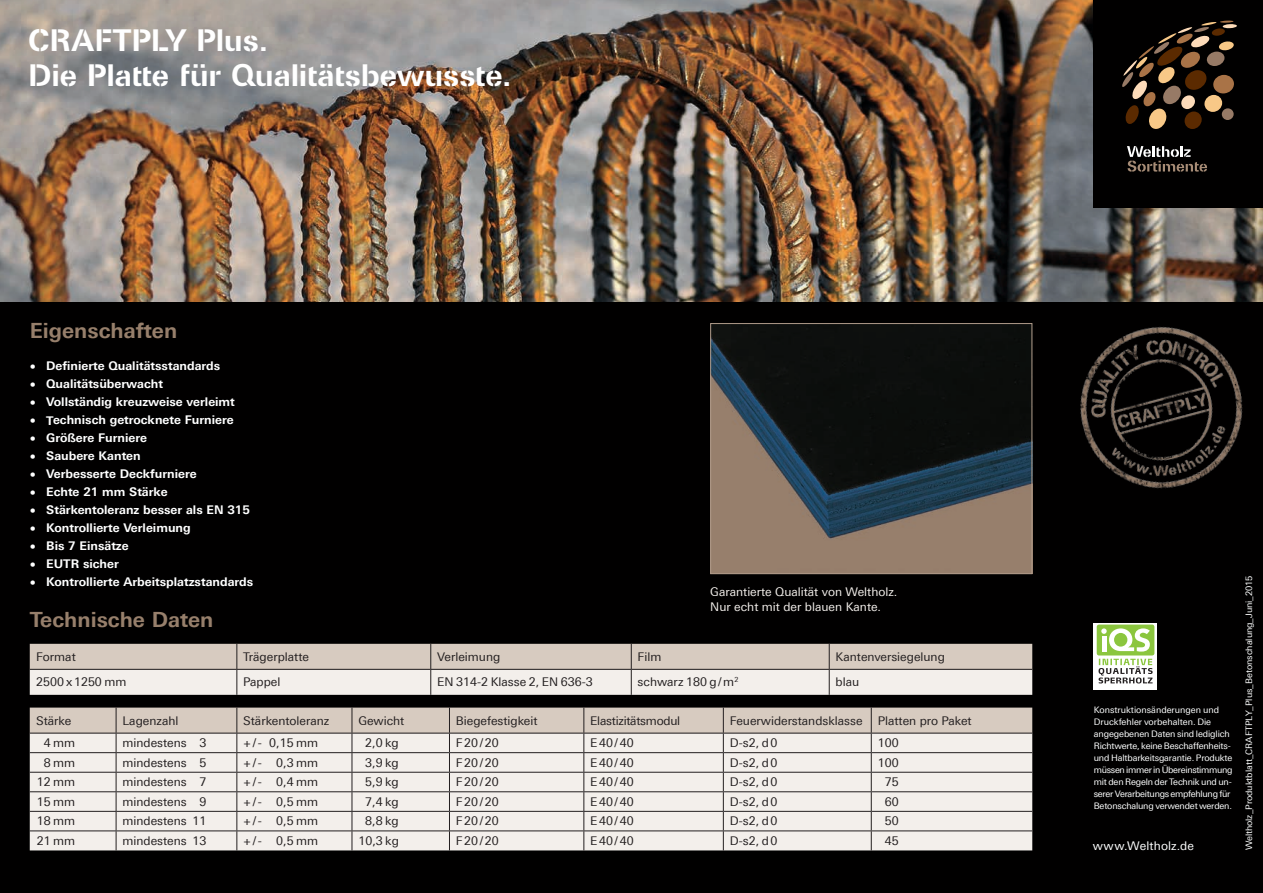
<style>
.page{position:relative;width:1263px;height:893px;background:#010000}
.page>*{position:absolute;margin:0;border:0;box-sizing:border-box;transform-origin:0 0}
.t1{font:700 30px/34.5px "Weltholz Univers";color:#fff}
.t2{font:700 21px "KMS Univers";color:#977f6b}
.t3{font:12px "KMS Univers";color:#231f20}
.t4{font:700 12px "KMS Univers";color:#fff}
.t5{font:12px/15px "KMS Univers";color:#f3efeb}
.t6{font:12px "KMS Univers";letter-spacing:-.02em;color:#231f20}
.t7{font:12px "KMS Univers";letter-spacing:.015em;color:#fff}
.t8{font:9px/12px "KMS Univers";letter-spacing:-.015em;color:#fff}
</style>
<div class="page">
<img style="left:0;top:0;width:1263px;height:302px">
<div style="left:1094px;top:0;width:169px;height:207px;background:#010000"></div>
<svg style="left:1122px;top:20px;width:112px;height:109px"></svg>
<svg style="left:1127px;top:146px;width:80px;height:26px"></svg>
<img style="left:712px;top:325px;width:318px;height:247px">
<div style="left:710px;top:323px;width:322px;height:251px;border:1px solid #af9a89"></div>
<svg style="left:30px;top:644px;width:1002px;height:51px;background:#dfd7d0"></svg>
<svg style="left:30px;top:708px;width:1002px;height:142px;background:#e3ded9"></svg>
<svg style="left:1094px;top:623px;width:63px;height:66px"></svg>
<div style="left:1097px;top:625px;width:57px;height:30px;background:#8bc63e;border-radius:2px"></div>
<svg style="left:1101px;top:628px;width:49px;height:24px"></svg>
<div style="left:1114px;top:633px;width:13px;height:14px;background:#8bc63e;border-radius:50%"></div>
<svg style="left:1098px;top:659px;width:54px;height:24px"></svg>
<img style="left:1080px;top:327px;width:163px;height:162px">
<h1 class="t1" style="left:28px;top:22px;width:485px">CRAFTPLY Plus.<br>Die Platte für Qualitätsbewusste.</h1>
<h2 class="t2" style="left:30px;top:318px;width:149px">Eigenschaften</h2>
<p class="t4" style="left:30px;top:358px;width:192px">• Definierte Qualitätsstandards</p>
<p class="t4" style="left:30px;top:376px;width:135px">• Qualitätsüberwacht</p>
<p class="t4" style="left:30px;top:394px;width:207px">• Vollständig kreuzweise verleimt</p>
<p class="t4" style="left:30px;top:412px;width:205px">• Technisch getrocknete Furniere</p>
<p class="t4" style="left:30px;top:430px;width:119px">• Größere Furniere</p>
<p class="t4" style="left:30px;top:448px;width:113px">• Saubere Kanten</p>
<p class="t4" style="left:30px;top:466px;width:168px">• Verbesserte Deckfurniere</p>
<p class="t4" style="left:30px;top:484px;width:139px">• Echte 21 mm Stärke</p>
<p class="t4" style="left:30px;top:502px;width:222px">• Stärkentoleranz besser als EN 315</p>
<p class="t4" style="left:30px;top:520px;width:162px">• Kontrollierte Verleimung</p>
<p class="t4" style="left:30px;top:538px;width:100px">• Bis 7 Einsätze</p>
<p class="t4" style="left:30px;top:556px;width:91px">• EUTR sicher</p>
<p class="t4" style="left:30px;top:574px;width:225px">• Kontrollierte Arbeitsplatzstandards</p>
<p class="t5" style="left:710px;top:584px;width:189px">Garantierte Qualität von Weltholz.<br>Nur echt mit der blauen Kante.</p>
<h2 class="t2" style="left:30px;top:607px;width:185px">Technische Daten</h2>
<p class="t3" style="left:36px;top:650px;width:41px">Format</p>
<p class="t3" style="left:243px;top:650px;width:67px">Trägerplatte</p>
<p class="t3" style="left:437px;top:650px;width:65px">Verleimung</p>
<p class="t3" style="left:638px;top:650px;width:25px">Film</p>
<p class="t3" style="left:836px;top:650px;width:111px">Kantenversiegelung</p>
<p class="t3" style="left:36px;top:675px;width:92px">2500 x1250 mm</p>
<p class="t3" style="left:243px;top:675px;width:39px">Pappel</p>
<p class="t3" style="left:437px;top:675px;width:157px">EN 314-2 Klasse 2, EN 636-3</p>
<p class="t3" style="left:638px;top:675px;width:102px">schwarz 180 g/m<sup>2</sup></p>
<p class="t3" style="left:836px;top:675px;width:25px">blau</p>
<p class="t3" style="left:36px;top:713px;width:37px">Stärke</p>
<p class="t3" style="left:122px;top:713px;width:58px">Lagenzahl</p>
<p class="t3" style="left:243px;top:713px;width:88px">Stärkentoleranz</p>
<p class="t3" style="left:358px;top:713px;width:47px">Gewicht</p>
<p class="t3" style="left:456px;top:713px;width:83px">Biegefestigkeit</p>
<p class="t6" style="left:590px;top:713px;width:91px">Elastizitätsmodul</p>
<p class="t3" style="left:730px;top:713px;width:134px">Feuerwiderstandsklasse</p>
<p class="t3" style="left:878px;top:713px;width:96px">Platten pro Paket</p>
<p class="t3" style="left:44px;top:736px;width:33px">4 mm</p>
<p class="t3" style="left:122px;top:736px;width:85px">mindestens 3</p>
<p class="t3" style="left:243px;top:736px;width:76px">+/- 0,15 mm</p>
<p class="t3" style="left:365px;top:736px;width:35px">2,0 kg</p>
<p class="t3" style="left:456px;top:736px;width:44px">F20/20</p>
<p class="t3" style="left:590px;top:736px;width:45px">E40/40</p>
<p class="t3" style="left:730px;top:736px;width:49px">D-s2, d0</p>
<p class="t3" style="left:878px;top:736px;width:22px">100</p>
<p class="t3" style="left:44px;top:756px;width:33px">8 mm</p>
<p class="t3" style="left:122px;top:756px;width:86px">mindestens 5</p>
<p class="t3" style="left:243px;top:756px;width:76px">+/- 0,3 mm</p>
<p class="t3" style="left:365px;top:756px;width:35px">3,9 kg</p>
<p class="t3" style="left:456px;top:756px;width:44px">F20/20</p>
<p class="t3" style="left:590px;top:756px;width:45px">E40/40</p>
<p class="t3" style="left:730px;top:756px;width:49px">D-s2, d0</p>
<p class="t3" style="left:878px;top:756px;width:22px">100</p>
<p class="t3" style="left:37px;top:775px;width:40px">12 mm</p>
<p class="t3" style="left:122px;top:775px;width:86px">mindestens 7</p>
<p class="t3" style="left:243px;top:775px;width:76px">+/- 0,4 mm</p>
<p class="t3" style="left:365px;top:775px;width:35px">5,9 kg</p>
<p class="t3" style="left:456px;top:775px;width:44px">F20/20</p>
<p class="t3" style="left:590px;top:775px;width:45px">E40/40</p>
<p class="t3" style="left:730px;top:775px;width:49px">D-s2, d0</p>
<p class="t3" style="left:885px;top:775px;width:15px">75</p>
<p class="t3" style="left:37px;top:795px;width:40px">15 mm</p>
<p class="t3" style="left:122px;top:795px;width:86px">mindestens 9</p>
<p class="t3" style="left:243px;top:795px;width:76px">+/- 0,5 mm</p>
<p class="t3" style="left:365px;top:795px;width:35px">7,4 kg</p>
<p class="t3" style="left:456px;top:795px;width:44px">F20/20</p>
<p class="t3" style="left:590px;top:795px;width:45px">E40/40</p>
<p class="t3" style="left:730px;top:795px;width:49px">D-s2, d0</p>
<p class="t3" style="left:885px;top:795px;width:15px">60</p>
<p class="t3" style="left:37px;top:814px;width:40px">18 mm</p>
<p class="t3" style="left:122px;top:814px;width:86px">mindestens 11</p>
<p class="t3" style="left:243px;top:814px;width:76px">+/- 0,5 mm</p>
<p class="t3" style="left:365px;top:814px;width:35px">8,8 kg</p>
<p class="t3" style="left:456px;top:814px;width:44px">F20/20</p>
<p class="t3" style="left:590px;top:814px;width:45px">E40/40</p>
<p class="t3" style="left:730px;top:814px;width:49px">D-s2, d0</p>
<p class="t3" style="left:885px;top:814px;width:15px">50</p>
<p class="t3" style="left:37px;top:834px;width:40px">21 mm</p>
<p class="t3" style="left:122px;top:834px;width:85px">mindestens 13</p>
<p class="t3" style="left:243px;top:834px;width:76px">+/- 0,5 mm</p>
<p class="t3" style="left:358px;top:834px;width:42px">10,3 kg</p>
<p class="t3" style="left:456px;top:834px;width:44px">F20/20</p>
<p class="t3" style="left:590px;top:834px;width:45px">E40/40</p>
<p class="t3" style="left:730px;top:834px;width:49px">D-s2, d0</p>
<p class="t3" style="left:885px;top:834px;width:15px">45</p>
<p class="t8" style="left:1094px;top:704px;width:140px">Konstruktionsänderungen und Druckfehler vorbehalten. Die angegebenen Daten sind lediglich Richtwerte, keine Beschaffenheits&shy;und Haltbarkeitsgarantie. Produkte müssen immer in Übereinstimmung mit den Regeln der Technik und un&shy;serer Verarbeitungs empfehlung für Betonschalung verwendet werden.</p>
<p class="t7" style="left:1093px;top:839px;width:103px">www.Weltholz.de</p>
<p class="t8" style="left:1243px;top:850px;width:277px;rotate:-90deg">Weltholz_Produktblatt_CRAFTPLY_Plus_Betonschalung_Juni_2015</p>
</div>
